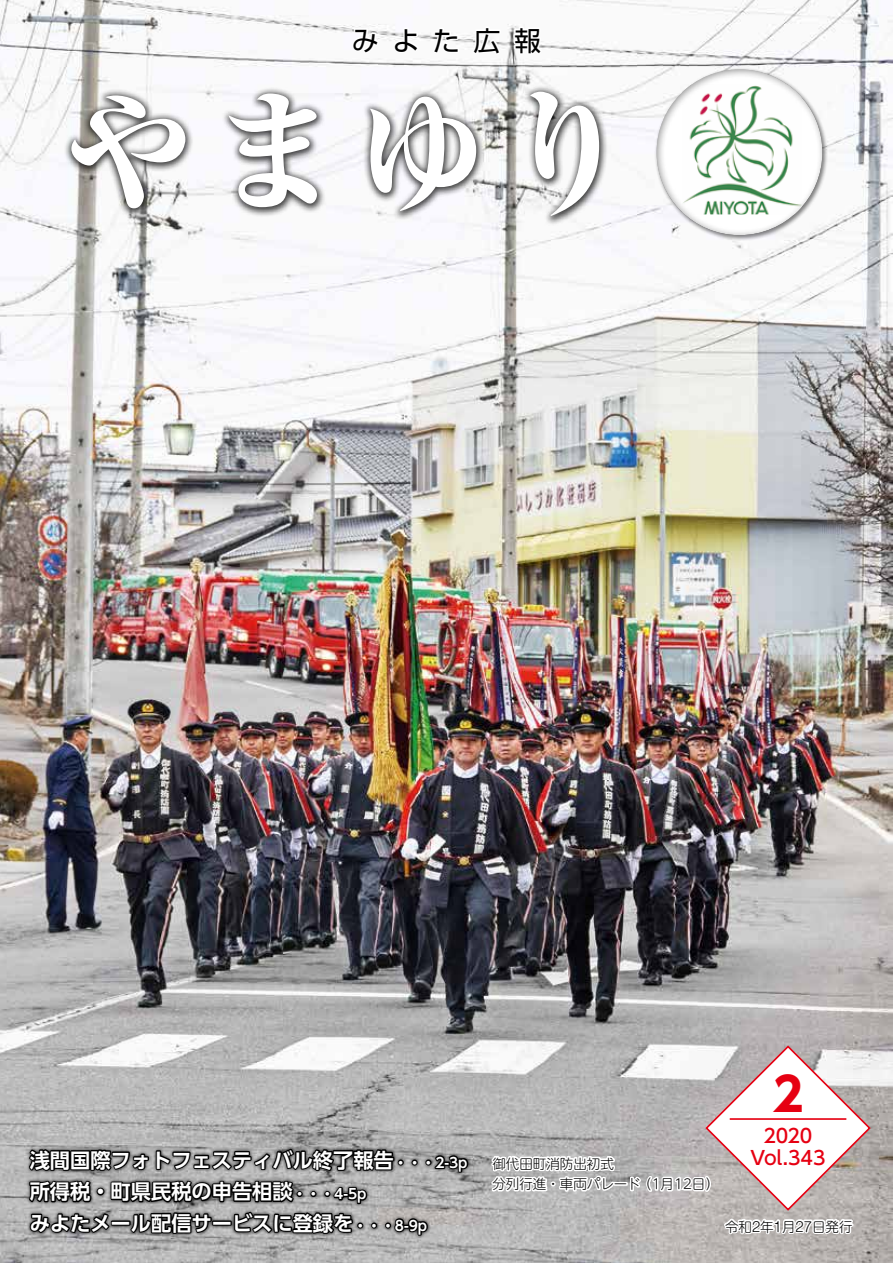
<style>
.page{position:relative;width:893px;height:1263px;background:#fff}
.page>*{position:absolute;margin:0;border:0;box-sizing:border-box;transform-origin:0 0}
.t1{font:800 130.5px "Ryumin Pro";color:#fff}
.t2{font:700 46.2px "UD Shin Go Pro";color:#e60012}
.t3{font:27px "UD Shin Go Pro";letter-spacing:.5em;color:#000}
.t4{font:700 20.25px/31.5px "UD Shin Go Pro De";color:#fff}
.t5{font:500 18.9px/22.4px "UD Shin Go Pro";letter-spacing:-.005em;color:#e60012;text-align:center}
.t6{font:300 13.5px/20.2px "UD Shin M Go Pro";color:#000}
.t7{font:300 13.5px "Shin M Go Pro";color:#000}
.s1{font-size:13.8px}
</style>
<div class="page">
<img style="left:0;top:0;width:893px;height:1263px">
<svg style="left:26px;top:1146px;width:446px;height:93px;background:#b0afaf"></svg>
<svg style="left:27px;top:1147px;width:377px;height:26px;background:#4d4d4d"></svg>
<svg style="left:412px;top:1159px;width:6px;height:6px"></svg>
<svg style="left:425px;top:1154px;width:44px;height:20px"></svg>
<svg style="left:27px;top:1179px;width:350px;height:56px;background:#545454"></svg>
<svg style="left:385px;top:1217px;width:44px;height:20px"></svg>
<svg style="left:489px;top:1139px;width:128px;height:54px"></svg>
<div style="left:613px;top:1182px;width:15px;height:4px;border:3px solid #fff"></div>
<svg style="left:628px;top:1044px;width:244px;height:219px"></svg>
<svg style="left:351px;top:26px;width:30px;height:30px"></svg>
<svg style="left:392px;top:26px;width:29px;height:29px"></svg>
<svg style="left:430px;top:26px;width:31px;height:30px"></svg>
<svg style="left:470px;top:25px;width:33px;height:32px"></svg>
<svg style="left:512px;top:25px;width:32px;height:32px"></svg>
<div style="left:64px;top:84px;width:545px;height:142px;background:#000;opacity:.75"></div>
<div style="left:654px;top:67px;width:174px;height:174px;background:#000;opacity:.5"></div>
<div style="left:654px;top:68px;width:169px;height:169px;background:#000;opacity:.5"></div>
<h3 class="t3" style="left:352px;top:19px;width:191px">みよた広報</h3>
<h1 class="t1" style="left:64px;top:50px;width:570px">やまゆり</h1>
<p class="t4" style="left:30px;top:1144px;width:439px">浅間国際フォトフェスティバル終了報告<span class="s1">・・・2-3p</span>所得税・町県民税の申告相談<span class="s1">・・・4-5p<br></span>みよたメール配信サービスに登録を<span class="s1">・・・8-9p</span></p>
<p class="t6" style="left:492px;top:1153px;width:228px">御代田町消防出初式<br>分列行進・車両パレード（1月12日）</p>
<h2 class="t2" style="left:773px;top:1057px;width:32px">2</h2>
<p class="t5" style="left:750px;top:1123px;width:77px">2020<br>Vol.343</p>
<p class="t7" style="left:725px;top:1215px;width:129px">令和2年1月27日発行</p>
</div>
